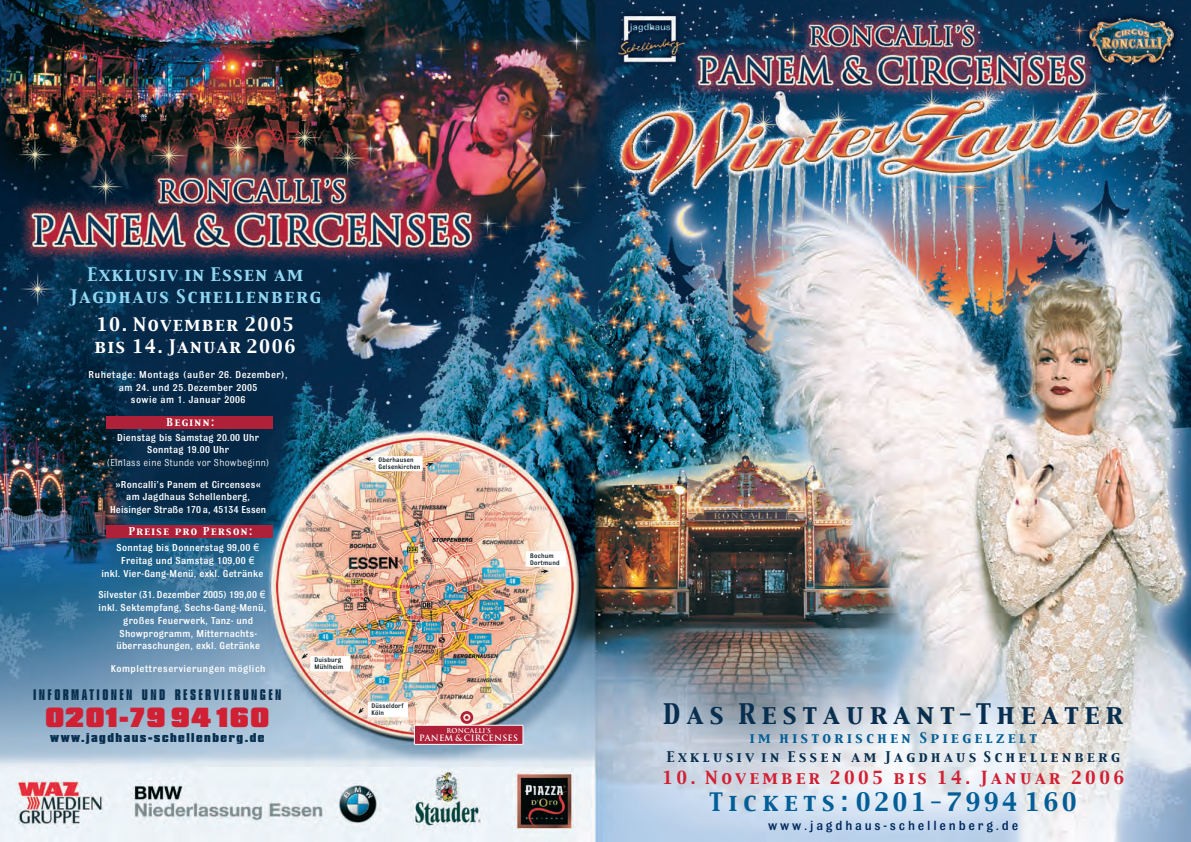
<style>
.page{position:relative;width:1191px;height:842px;background:#fff}
.page>*{position:absolute;margin:0;border:0;box-sizing:border-box;transform-origin:0 0}
.t1{font:25.1px "Capitals";letter-spacing:.25em;color:#082f4f}
.t2{font:900 23.8px "Compacta BT";letter-spacing:.065em;color:#d12033}
.t3{font:22.5px "Capitals";letter-spacing:.15em;color:#015e97}
.t4{font:16.5px/21.7px "Capitals";letter-spacing:.12em;color:#92d7f2;text-align:center}
.t5{font:16.5px/21.7px "Capitals";letter-spacing:.1em;color:#fff}
.t6{font:16px "Capitals";letter-spacing:.22em;color:#d12033}
.t7{font:14px "Compa Euro";letter-spacing:.17em;color:#082f4f}
.t8{font:500 14px "Bulldog";letter-spacing:.2em;color:#00285b}
.t9{font:13px "Capitals";letter-spacing:.275em;color:#082f4f}
.t10{font:13px "Capitals";letter-spacing:.275em;color:#015e97}
.t11{font:900 11px "Compacta BT";letter-spacing:.135em;color:#082f4f}
.t12{font:500 10.6px/12.8px "Bulldog";letter-spacing:.025em;color:#fff;text-align:center}
.t13{font:10.6px "Bulldog";letter-spacing:.025em;color:#fff}
.t14{font:500 10.6px "Bulldog";letter-spacing:.05em;color:#fff}
.t15{font:9.6px "Capitals";letter-spacing:.15em;color:#fff}
.t16{font:700 8.5px "Trajan";letter-spacing:.025em;color:#fff}
.t17{font:500 7px/7px "Bulldog";letter-spacing:.025em;color:#0f1d22}
.t18{font:700 6.5px "Trajan";letter-spacing:.025em;color:#fff}
.s1{font-family:"Andale Mono";font-weight:400}
</style>
<div class="page">
<img style="left:0;top:0;width:1191px;height:842px">
<div style="left:106px;top:416px;width:166px;height:12px;background:#ae2138"></div>
<div style="left:106px;top:526px;width:166px;height:12px;background:#ae2138"></div>
<div style="left:460px;top:711px;width:13px;height:13px;border:3px solid #ae2138;border-radius:50%"></div>
<div style="left:414px;top:725px;width:109px;height:19px;background:#ae2138"></div>
<div style="left:414px;top:725px;width:109px;height:20px;border:1px solid #fff"></div>
<div style="left:376px;top:456px;width:46px;height:15px;background:#fff"></div>
<div style="left:311px;top:656px;width:39px;height:15px;background:#fff"></div>
<div style="left:310px;top:656px;width:40px;height:15px;border:1px solid #fff"></div>
<div style="left:526px;top:552px;width:39px;height:14px;background:#fff"></div>
<div style="left:526px;top:551px;width:39px;height:15px;border:1px solid #fff"></div>
<div style="left:368px;top:702px;width:39px;height:15px;background:#fff"></div>
<div style="left:368px;top:702px;width:40px;height:15px;border:1px solid #fff"></div>
<svg style="left:365px;top:457px;width:8px;height:4px"></svg>
<svg style="left:426px;top:463px;width:7px;height:4px"></svg>
<svg style="left:540px;top:569px;width:9px;height:5px"></svg>
<svg style="left:358px;top:708px;width:6px;height:6px"></svg>
<svg style="left:301px;top:653px;width:7px;height:6px"></svg>
<h3 class="t4" style="left:70px;top:265px;width:253px">Exklusiv in Essen am<br>Jagdhaus Schellenberg</h3>
<h3 class="t5" style="left:95px;top:315px;width:202px">10. November 2005 bis 14. Januar 2006</h3>
<p class="t12" style="left:89px;top:368px;width:201px">Ruhetage: Montags (außer 26. Dezember), am 24. und 25.Dezember 2005<br>sowie am 1. Januar 2006</p>
<p class="t15" style="left:167px;top:415px;width:49px">Beginn:</p>
<p class="t12" style="left:117px;top:431px;width:144px">Dienstag bis Samstag 20.00 Uhr<br>Sonntag 19.00 Uhr</p>
<p class="t13" style="left:107px;top:457px;width:165px">(Einlass eine Stunde vor Showbeginn)</p>
<p class="t12" style="left:110px;top:478px;width:158px">»Roncalli’s Panem et Circenses« am Jagdhaus Schellenberg,<br>Heisinger Straße 170 a, 45134 Essen</p>
<p class="t15" style="left:129px;top:525px;width:125px">Preise pro Person:</p>
<p class="t12" style="left:116px;top:541px;width:145px">Sonntag bis Donnerstag 99,00 <span class="s1">€</span></p>
<p class="t12" style="left:121px;top:554px;width:135px">Freitag und Samstag 109,00 <span class="s1">€</span></p>
<p class="t12" style="left:101px;top:567px;width:163px">inkl. Vier-Gang-Menü, exkl. Getränke</p>
<p class="t12" style="left:98px;top:588px;width:169px">Silvester (31. Dezember 2005) 199,00 <span class="s1">€</span></p>
<p class="t12" style="left:99px;top:601px;width:169px">inkl. Sektempfang, Sechs-Gang-Menü,</p>
<p class="t12" style="left:123px;top:614px;width:131px">großes Feuerwerk, Tanz- und</p>
<p class="t12" style="left:119px;top:627px;width:139px">Showprogramm, Mitternachts-</p>
<p class="t12" style="left:116px;top:639px;width:145px">überraschungen, exkl. Getränke</p>
<p class="t14" style="left:111px;top:663px;width:156px">Komplettreservierungen möglich</p>
<h3 class="t7" style="left:33px;top:685px;width:250px">INFORMATIONEN UND RESERVIERUNGEN</h3>
<h2 class="t2" style="left:45px;top:703px;width:225px">0201-79 94 160</h2>
<p class="t11" style="left:50px;top:731px;width:216px">www.jagdhaus-schellenberg.de</p>
<p class="t17" style="left:315px;top:656px;width:30px">Duisburg<br>Mühlheim</p>
<p class="t17" style="left:378px;top:456px;width:43px">Oberhausen<br>Gelsenkirchen</p>
<p class="t17" style="left:530px;top:552px;width:31px">Bochum<br>Dortmund</p>
<p class="t17" style="left:371px;top:702px;width:33px">Düsseldorf<br>Köln</p>
<p class="t18" style="left:446px;top:727px;width:46px">RONCALLI’S</p>
<p class="t16" style="left:419px;top:733px;width:100px">PANEM &amp; CIRCENSES</p>
<h1 class="t1" style="left:663px;top:697px;width:461px">Das Restaurant-Theater</h1>
<p class="t10" style="left:749px;top:729px;width:288px">im historischen Spiegelzelt</p>
<p class="t9" style="left:666px;top:748px;width:454px">Exklusiv in Essen am Jagdhaus Schellenberg</p>
<h3 class="t6" style="left:662px;top:767px;width:463px">10. November 2005 bis 14. Januar 2006</h3>
<h3 class="t3" style="left:709px;top:786px;width:368px">Tickets: 0201-7994 160</h3>
<h3 class="t8" style="left:768px;top:818px;width:252px">www.jagdhaus-schellenberg.de</h3>
</div>
